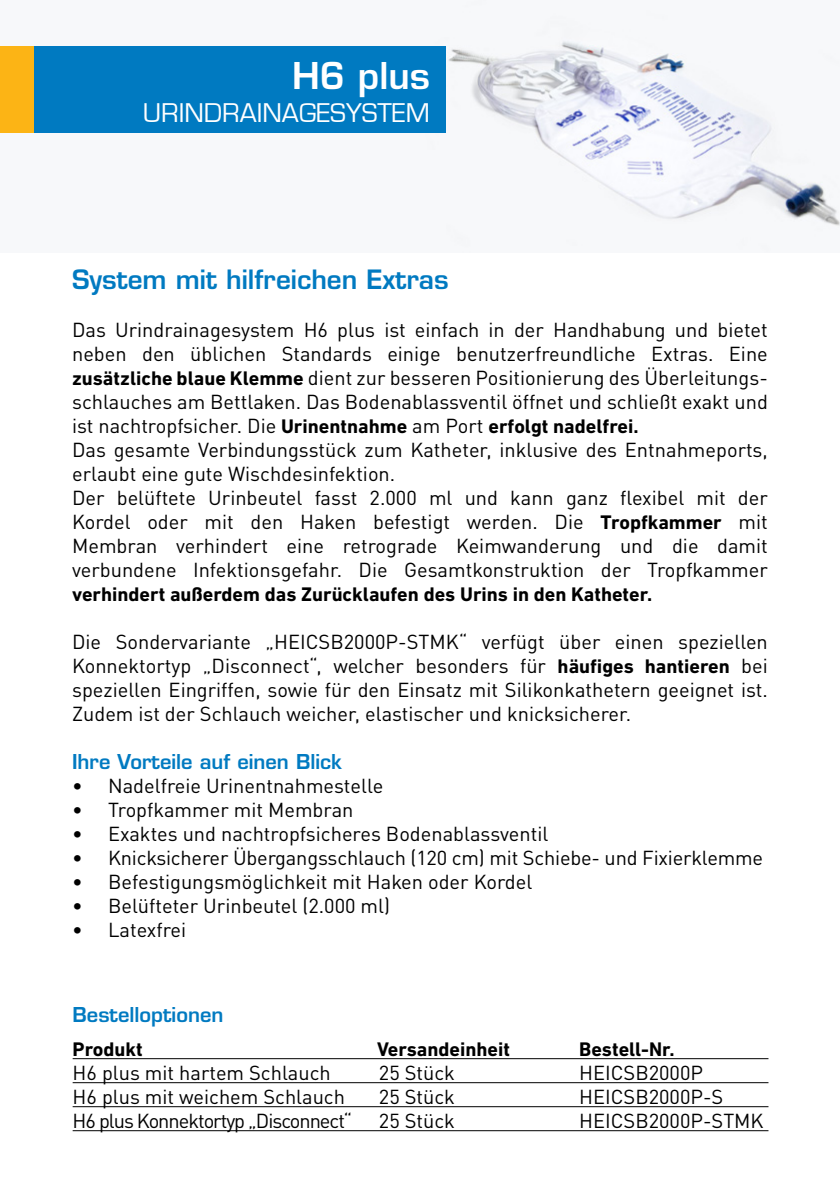
<style>
.page{position:relative;width:840px;height:1191px;background:#fff}
.page>*{position:absolute;margin:0;border:0;box-sizing:border-box;transform-origin:0 0}
.t1{font:600 36px "Eurostile LT Std";color:#fff}
.t2{font:28px "Eurostile";color:#fff}
.t3{font:600 26px "Eurostile LT Std";color:#007ac1}
.t4{font:20px/24px "DINOT";color:#000;text-align:justify}
.t5{font:700 20px "DIN Next LT Pro";color:#000}
.t6{font:600 20px "Eurostile LT Std";color:#007ac1}
.t7{font:20px "DINOT";letter-spacing:-.05em;color:#000}
.s1{font-family:"DIN Next LT Pro";font-weight:700}
.s2{font-family:"DINOT";font-weight:400}
</style>
<div class="page">
<img style="left:445px;top:21px;width:394px;height:220px">
<div style="left:11px;top:46px;width:434px;height:87px;background:#007ac1"></div>
<div style="left:0;top:46px;width:33px;height:87px;background:#fcb415"></div>
<hr style="left:73px;top:1058px;width:695px;height:1px;background:#000">
<hr style="left:73px;top:1082px;width:695px;height:1px;background:#000">
<hr style="left:73px;top:1106px;width:695px;height:1px;background:#000">
<hr style="left:73px;top:1130px;width:695px;height:1px;background:#000">
<h1 class="t1" style="left:292px;top:53px;width:139px">H6 plus</h1>
<h2 class="t2" style="left:143px;top:98px;width:288px">URINDRAINAGESYSTEM</h2>
<h3 class="t3" style="left:72px;top:263px;width:378px">System mit hilfreichen Extras</h3>
<p class="t4" style="left:72px;top:317px;width:697px">Das Urindrainagesystem H6 plus ist einfach in der Handhabung und bietet neben den üblichen Standards einige benutzerfreundliche Extras. Eine <span class="s1">zusätzliche blaue Klemme</span> dient zur besseren Positionierung des Überleitungs&shy;schlauches am Bettlaken. Das Bodenablassventil öffnet und schließt exakt und</p>
<p class="t5" style="left:72px;top:414px;width:567px"><span class="s2">ist nachtropfsicher. Die</span> Urinentnahme <span class="s2">am Port</span> erfolgt nadelfrei.</p>
<p class="t4" style="left:72px;top:437px;width:697px;text-align:left">Das gesamte Verbindungsstück zum Katheter, inklusive des Entnahmeports, erlaubt eine gute Wischdesinfektion.<br>Der belüftete Urinbeutel fasst 2.000 ml und kann ganz flexibel mit der Kordel oder mit den Haken befestigt werden. Die <span class="s1">Tropfkammer</span> mit Membran verhindert eine retrograde Keimwanderung und die damit verbundene Infektionsgefahr. Die Gesamtkonstruktion der Tropfkammer</p>
<p class="t5" style="left:72px;top:582px;width:581px">verhindert außerdem das Zurücklaufen des Urins in den Katheter.</p>
<p class="t4" style="left:72px;top:629px;width:697px">Die Sondervariante „HEICSB2000P-STMK“ verfügt über einen speziellen Konnektortyp „Disconnect“, welcher besonders für <span class="s1">häufiges hantieren</span> bei speziellen Eingriffen, sowie für den Einsatz mit Silikonkathetern geeignet ist.<br>Zudem ist der Schlauch weicher, elastischer und knicksicherer.</p>
<p class="t6" style="left:72px;top:749px;width:271px">Ihre Vorteile auf einen Blick</p>
<p class="t4" style="left:72px;top:773px;width:312px">• Nadelfreie Urinentnahmestelle</p>
<p class="t4" style="left:72px;top:797px;width:283px">• Tropfkammer mit Membran</p>
<p class="t4" style="left:72px;top:821px;width:477px">• Exaktes und nachtropfsicheres Bodenablassventil</p>
<p class="t4" style="left:72px;top:845px;width:692px">• Knicksicherer Übergangsschlauch (120 cm) mit Schiebe- und Fixierklemme</p>
<p class="t4" style="left:72px;top:869px;width:461px">• Befestigungsmöglichkeit mit Haken oder Kordel</p>
<p class="t4" style="left:72px;top:893px;width:319px">• Belüfteter Urinbeutel (2.000 ml)</p>
<p class="t4" style="left:72px;top:917px;width:116px">• Latexfrei</p>
<p class="t6" style="left:73px;top:1002px;width:152px">Bestelloptionen</p>
<p class="t5" style="left:73px;top:1037px;width:72px">Produkt</p>
<p class="t5" style="left:377px;top:1037px;width:134px">Versandeinheit</p>
<p class="t5" style="left:579px;top:1037px;width:97px">Bestell-Nr.</p>
<p class="t4" style="left:73px;top:1060px;width:259px">H6 plus mit hartem Schlauch</p>
<p class="t4" style="left:378px;top:1060px;width:78px">25 Stück</p>
<p class="t4" style="left:579px;top:1060px;width:125px">HEICSB2000P</p>
<p class="t4" style="left:73px;top:1084px;width:274px">H6 plus mit weichem Schlauch</p>
<p class="t4" style="left:378px;top:1084px;width:78px">25 Stück</p>
<p class="t4" style="left:579px;top:1084px;width:146px">HEICSB2000P-S</p>
<p class="t7" style="left:73px;top:1107px;width:281px">H6 plus Konnektortyp „Disconnect“</p>
<p class="t4" style="left:378px;top:1108px;width:78px">25 Stück</p>
<p class="t4" style="left:579px;top:1108px;width:186px">HEICSB2000P-STMK</p>
</div>
